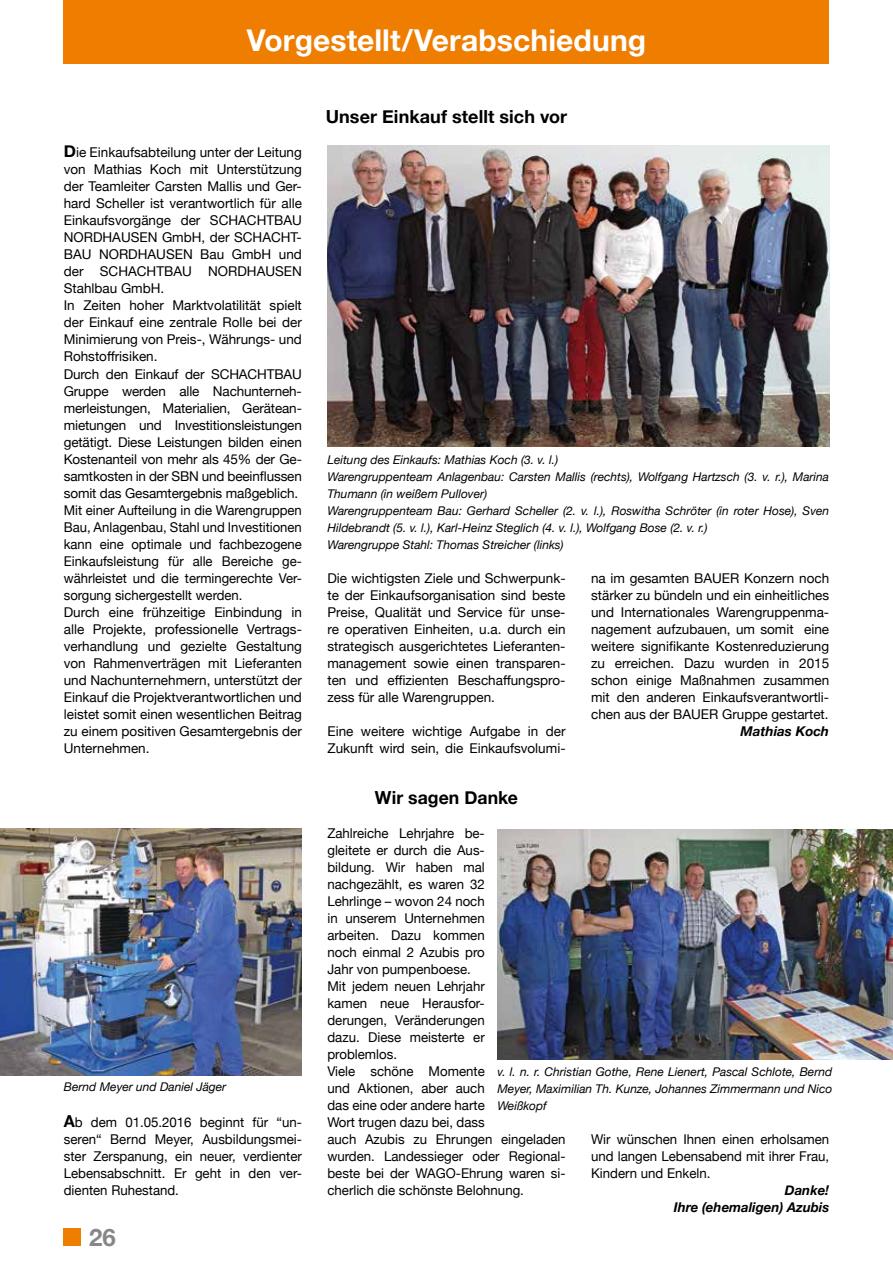
<style>
.page{position:relative;width:893px;height:1263px;background:#fff}
.page>*{position:absolute;margin:0;border:0;box-sizing:border-box;transform-origin:0 0}
.t1{font:700 30px "Helvetica Neue";letter-spacing:.005em;color:#fff}
.t2{font:700 24px "Helvetica Neue";color:#878787}
.t3{font:700 18px "Helvetica Neue";letter-spacing:.005em;color:#000}
.t4{font:13.5px/17px "Helvetica Neue";color:#000;text-align:justify}
.t5{font:italic 700 13.5px/17px "Helvetica Neue";color:#000;text-align:right}
.t6{font:italic 12px/17px "Helvetica Neue";color:#000}
.s1{font-weight:700;font-size:16.5px}
</style>
<div class="page">
<div style="left:64px;top:1229px;width:17px;height:17px;background:#ef7d00"></div>
<div style="left:64px;top:0;width:765px;height:64px;background:#ef7d00"></div>
<img style="left:327px;top:146px;width:502px;height:300px">
<img style="left:0;top:828px;width:302px;height:248px">
<img style="left:497px;top:829px;width:396px;height:230px">
<h1 class="t1" style="left:247px;top:16px;width:401px">Vorgestellt/Verabschiedung</h1>
<p class="t4" style="left:64px;top:145px;width:240px;text-align:left"><span class="s1">D</span>ie Einkaufsabteilung unter der Leitung von Mathias Koch mit Unterstützung der Teamleiter Carsten Mallis und Ger&shy;hard Scheller ist verantwortlich für alle Einkaufsvorgänge der SCHACHTBAU NORDHAUSEN GmbH, der SCHACHT-BAU NORDHAUSEN Bau GmbH und der SCHACHTBAU NORDHAUSEN Stahlbau GmbH.<br>In Zeiten hoher Marktvolatilität spielt der Einkauf eine zentrale Rolle bei der Minimierung von Preis-, Währungs- und Rohstoffrisiken.<br>Durch den Einkauf der SCHACHTBAU Gruppe werden alle Nachunterneh&shy;merleistungen, Materialien, Gerätean&shy;mietungen und Investitionsleistungen getätigt. Diese Leistungen bilden einen Kostenanteil von mehr als 45% der Ge&shy;samtkosten in der SBN und beeinflussen somit das Gesamtergebnis maßgeblich.<br>Mit einer Aufteilung in die Warengruppen Bau, Anlagenbau, Stahl und Investitionen kann eine optimale und fachbezogene Einkaufsleistung für alle Bereiche ge&shy;währleistet und die termingerechte Ver&shy;sorgung sichergestellt werden.<br>Durch eine frühzeitige Einbindung in alle Projekte, professionelle Vertrags&shy;verhandlung und gezielte Gestaltung von Rahmenverträgen mit Lieferanten und Nachunternehmern, unterstützt der Einkauf die Projektverantwortlichen und leistet somit einen wesentlichen Beitrag zu einem positiven Gesamtergebnis der Unternehmen.</p>
<p class="t6" style="left:64px;top:1079px;width:164px">Bernd Meyer und Daniel Jäger</p>
<p class="t4" style="left:64px;top:1114px;width:240px"><span class="s1">A</span>b dem 01.05.2016 beginnt für “un&shy;seren“ Bernd Meyer, Ausbildungsmei&shy;ster Zerspanung, ein neuer, verdienter Lebensabschnitt. Er geht in den ver&shy;dienten Ruhestand.</p>
<h2 class="t2" style="left:89px;top:1218px;width:28px">26</h2>
<h3 class="t3" style="left:326px;top:103px;width:243px">Unser Einkauf stellt sich vor</h3>
<p class="t6" style="left:327px;top:451px;width:503px">Leitung des Einkaufs: Mathias Koch (3. v. l.)<br>Warengruppenteam Anlagenbau: Carsten Mallis (rechts), Wolfgang Hartzsch (3. v. r.), Marina Thumann (in weißem Pullover)<br>Warengruppenteam Bau: Gerhard Scheller (2. v. l.), Roswitha Schröter (in roter Hose), Sven Hildebrandt (5. v. l.), Karl-Heinz Steglich (4. v. l.), Wolfgang Bose (2. v. r.)<br>Warengruppe Stahl: Thomas Streicher (links)</p>
<p class="t4" style="left:327px;top:570px;width:240px">Die wichtigsten Ziele und Schwerpunk&shy;te der Einkaufsorganisation sind beste Preise, Qualität und Service für unse&shy;re operativen Einheiten, u.a. durch ein strategisch ausgerichtetes Lieferanten&shy;management sowie einen transparen&shy;ten und effizienten Beschaffungspro&shy;zess für alle Warengruppen.</p>
<p class="t4" style="left:327px;top:723px;width:240px">Eine weitere wichtige Aufgabe in der<br>Zukunft wird sein, die Einkaufsvolumi-</p>
<h3 class="t3" style="left:375px;top:783px;width:145px">Wir sagen Danke</h3>
<p class="t4" style="left:591px;top:570px;width:240px">na im gesamten BAUER Konzern noch stärker zu bündeln und ein einheitliches und Internationales Warengruppenma&shy;nagement aufzubauen, um somit eine weitere signifikante Kostenreduzierung zu erreichen. Dazu wurden in 2015 schon einige Maßnahmen zusammen mit den anderen Einkaufsverantwortli&shy;chen aus der BAUER Gruppe gestartet.</p>
<p class="t5" style="left:740px;top:723px;width:90px">Mathias Koch</p>
<p class="t4" style="left:327px;top:825px;width:240px;text-align:left">Zahlreiche Lehrjahre be-<br>gleitete er durch die Aus-<br>bildung. Wir haben mal<br>nachgezählt, es waren 32<br>Lehrlinge – wovon 24 noch<br>in unserem Unternehmen<br>arbeiten. Dazu kommen<br>noch einmal 2 Azubis pro<br>Jahr von pumpenboese.<br>Mit jedem neuen Lehrjahr<br>kamen neue Herausfor-<br>derungen, Veränderungen<br>dazu. Diese meisterte er<br>problemlos.<br>Viele schöne Momente<br>und Aktionen, aber auch<br>das eine oder andere harte<br>Wort trugen dazu bei, dass<br>auch Azubis zu Ehrungen eingeladen wurden. Landessieger oder Regional&shy;beste bei der WAGO-Ehrung waren si&shy;cherlich die schönste Belohnung.</p>
<p class="t6" style="left:497px;top:1064px;width:336px;text-align:justify">v. l. n. r. Christian Gothe, Rene Lienert, Pascal Schlote, Bernd Meyer, Maximilian Th. Kunze, Johannes Zimmermann und Nico Weißkopf</p>
<p class="t4" style="left:591px;top:1131px;width:240px">Wir wünschen Ihnen einen erholsamen und langen Lebensabend mit ihrer Frau, Kindern und Enkeln.</p>
<p class="t5" style="left:674px;top:1182px;width:157px">Danke!<br>Ihre (ehemaligen) Azubis</p>
</div>
